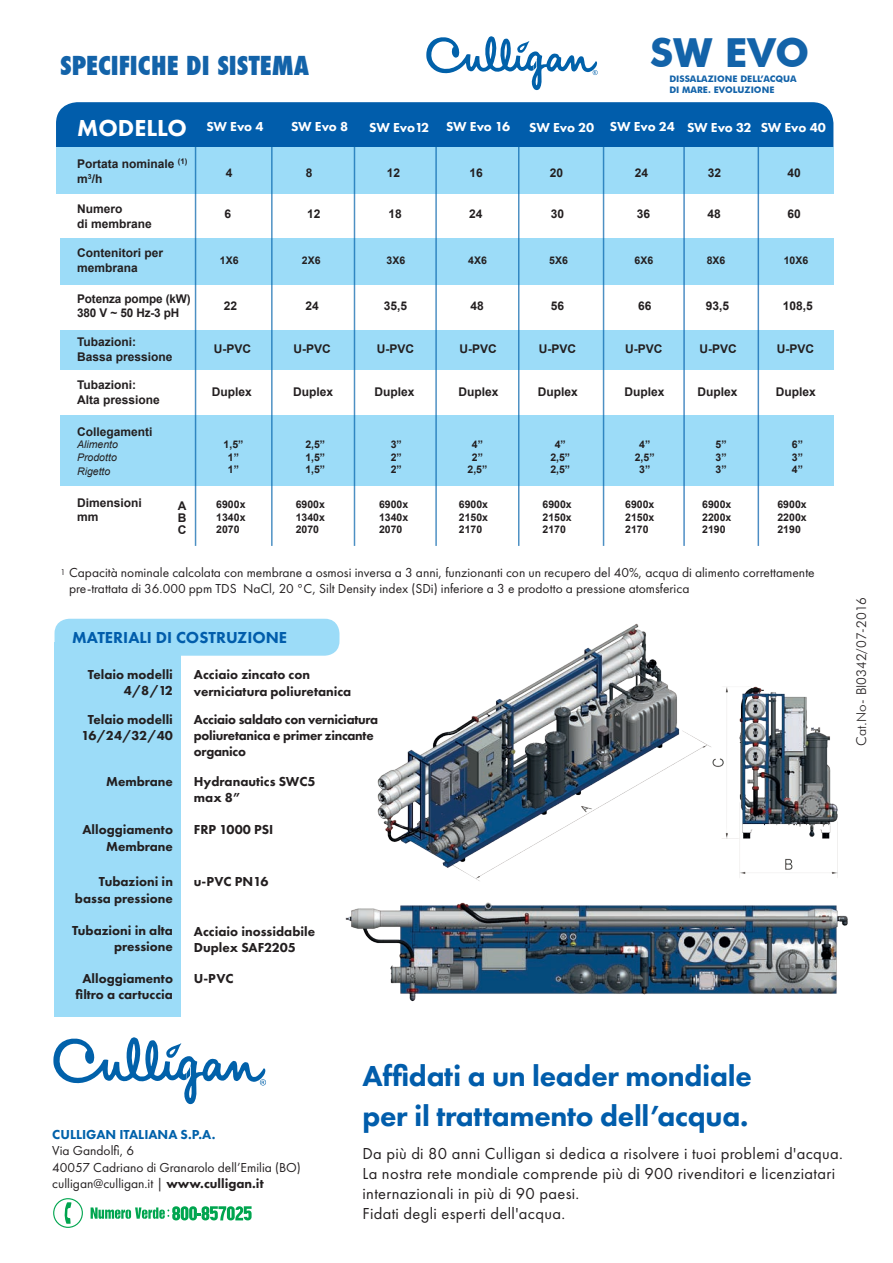
<style>
.page{position:relative;width:893px;height:1263px;background:#fff}
.page>*{position:absolute;margin:0;border:0;box-sizing:border-box;transform-origin:0 0}
.t1{font:700 40.05px "Futura BT";color:#1363a9}
.t2{font:800 30px/40.5px "Futura PT";letter-spacing:-.01em;color:#015dab}
.t3{font:800 condensed 25.5px "Futura";color:#1363a9}
.t4{font:800 24px "Futura PT";color:#fff}
.t5{font:16.5px/19.8px "Futura PT";letter-spacing:.02em;color:#231f20}
.t6{font:800 16.5px "Futura PT";color:#015dab}
.t7{font:13.5px/16.2px "Futura PT";color:#231f20}
.t8{font:800 13.5px/16.2px "Futura PT";color:#231f20;text-align:right}
.t9{font:800 13.5px/16.2px "Futura PT";letter-spacing:-.02em;color:#231f20}
.t10{font:800 13.5px "Futura PT";letter-spacing:-.01em;color:#fff}
.t11{font:800 13.5px "Futura PT";color:#0161aa}
.t12{font:300 13.5px "Futura BT";color:#231f20}
.t13{font:700 12px/14.4px "Arial";color:#231f20}
.t14{font:700 10.5px/12.6px "Arial";color:#231f20;text-align:justify}
.t15{font:italic 10.5px/12.6px "Arial";color:#231f20}
.t16{font:700 9px/10.8px "Futura BT";color:#1363a9}
.t17{font:8.7px "Futura PT";color:#231f20}
.s1{font-weight:800}
</style>
<div class="page">
<div style="left:55px;top:619px;width:284px;height:37px;background:#9cdcf8;border-radius:15px"></div>
<div style="left:56px;top:102px;width:777px;height:72px;background:#015dab;border-radius:21px"></div>
<svg style="left:426px;top:36px;width:172px;height:54px"></svg>
<div style="left:60px;top:330px;width:773px;height:39px;background:#9cdcf8"></div>
<div style="left:56px;top:147px;width:777px;height:47px;background:#9cdcf8"></div>
<div style="left:60px;top:416px;width:773px;height:70px;background:#9cdcf8"></div>
<div style="left:55px;top:642px;width:126px;height:374px;background:#9cdcf8"></div>
<div style="left:60px;top:238px;width:773px;height:47px;background:#9cdcf8"></div>
<hr style="left:195px;top:145px;width:1px;height:401px;background:#0161aa">
<hr style="left:435px;top:145px;width:2px;height:401px;background:#0161aa">
<hr style="left:271px;top:145px;width:2px;height:401px;background:#0161aa">
<hr style="left:518px;top:145px;width:1px;height:401px;background:#0161aa">
<hr style="left:354px;top:145px;width:1px;height:401px;background:#0161aa">
<hr style="left:603px;top:145px;width:1px;height:401px;background:#0161aa">
<hr style="left:683px;top:145px;width:2px;height:401px;background:#015dab">
<hr style="left:758px;top:145px;width:1px;height:401px;background:#015dab">
<img style="left:334px;top:621px;width:514px;height:381px">
<svg style="left:53px;top:1037px;width:213px;height:67px"></svg>
<svg style="left:91px;top:1206px;width:161px;height:14px"></svg>
<div style="left:53px;top:1198px;width:30px;height:30px;border:1px solid #00a54f;border-radius:50%"></div>
<svg style="left:64px;top:1202px;width:7px;height:22px"></svg>
<h3 class="t3" style="left:60px;top:48px;width:251px">SPECIFICHE DI SISTEMA</h3>
<h1 class="t1" style="left:650px;top:29px;width:161px">SW EVO</h1>
<p class="t16" style="left:669px;top:73px;width:129px">DISSALAZIONE DELL’ACQUA<br>DI MARE. EVOLUZIONE</p>
<h3 class="t4" style="left:77px;top:113px;width:188px">MODELLO <sup>SW</sup> <sup>Evo</sup> <sup>4</sup></h3>
<p class="t10" style="left:291px;top:118px;width:59px">SW Evo 8</p>
<p class="t10" style="left:369px;top:118px;width:142px">SW Evo12 SW Evo 16</p>
<p class="t10" style="left:529px;top:119px;width:298px">SW Evo 20 SW Evo 24 SW Evo 32 SW Evo 40</p>
<p class="t13" style="left:77px;top:157px;width:112px">Portata nominale <sup>(1) </sup>m<sup>3</sup>/h</p>
<p class="t13" style="left:226px;top:166px;width:8px">4</p>
<p class="t13" style="left:306px;top:166px;width:8px">8</p>
<p class="t13" style="left:224px;top:207px;width:8px">6</p>
<p class="t13" style="left:387px;top:166px;width:15px">12</p>
<p class="t13" style="left:470px;top:166px;width:15px">16</p>
<p class="t13" style="left:550px;top:166px;width:15px">20</p>
<p class="t13" style="left:635px;top:166px;width:15px">24</p>
<p class="t13" style="left:708px;top:166px;width:15px">32</p>
<p class="t13" style="left:787px;top:166px;width:15px">40</p>
<p class="t13" style="left:77px;top:202px;width:76px">Numero<br>di membrane</p>
<p class="t13" style="left:77px;top:246px;width:88px">Contenitori per membrana</p>
<p class="t13" style="left:77px;top:292px;width:115px">Potenza pompe (kW)<br>380 V ~ 50 Hz-3 pH</p>
<p class="t13" style="left:77px;top:335px;width:97px">Tubazioni:<br>Bassa pressione</p>
<p class="t13" style="left:77px;top:378px;width:84px">Tubazioni:<br>Alta pressione</p>
<p class="t13" style="left:307px;top:207px;width:15px">12</p>
<p class="t13" style="left:388px;top:207px;width:15px">18</p>
<p class="t13" style="left:469px;top:207px;width:15px">24</p>
<p class="t13" style="left:551px;top:207px;width:15px">30</p>
<p class="t13" style="left:637px;top:207px;width:15px">36</p>
<p class="t13" style="left:707px;top:207px;width:15px">48</p>
<p class="t13" style="left:787px;top:207px;width:15px">60</p>
<p class="t14" style="left:220px;top:254px;width:20px">1X6</p>
<p class="t14" style="left:302px;top:254px;width:20px">2X6</p>
<p class="t14" style="left:387px;top:254px;width:20px">3X6</p>
<p class="t14" style="left:468px;top:254px;width:20px">4X6</p>
<p class="t14" style="left:549px;top:254px;width:20px">5X6</p>
<p class="t14" style="left:635px;top:254px;width:20px">6X6</p>
<p class="t14" style="left:707px;top:254px;width:20px">8X6</p>
<p class="t14" style="left:784px;top:254px;width:26px">10X6</p>
<p class="t13" style="left:224px;top:299px;width:15px">22</p>
<p class="t13" style="left:305px;top:299px;width:15px">24</p>
<p class="t13" style="left:384px;top:299px;width:25px">35,5</p>
<p class="t13" style="left:471px;top:299px;width:15px">48</p>
<p class="t13" style="left:551px;top:299px;width:15px">56</p>
<p class="t13" style="left:638px;top:299px;width:15px">66</p>
<p class="t13" style="left:706px;top:299px;width:25px">93,5</p>
<p class="t13" style="left:783px;top:299px;width:32px">108,5</p>
<p class="t13" style="left:214px;top:342px;width:39px">U-PVC</p>
<p class="t13" style="left:293px;top:342px;width:39px">U-PVC</p>
<p class="t13" style="left:377px;top:342px;width:39px">U-PVC</p>
<p class="t13" style="left:459px;top:342px;width:39px">U-PVC</p>
<p class="t13" style="left:539px;top:342px;width:39px">U-PVC</p>
<p class="t13" style="left:625px;top:342px;width:39px">U-PVC</p>
<p class="t13" style="left:700px;top:342px;width:39px">U-PVC</p>
<p class="t13" style="left:777px;top:342px;width:39px">U-PVC</p>
<p class="t13" style="left:212px;top:385px;width:42px">Duplex</p>
<p class="t13" style="left:293px;top:385px;width:42px">Duplex</p>
<p class="t13" style="left:375px;top:385px;width:42px">Duplex</p>
<p class="t13" style="left:458px;top:385px;width:42px">Duplex</p>
<p class="t13" style="left:538px;top:385px;width:42px">Duplex</p>
<p class="t13" style="left:625px;top:385px;width:42px">Duplex</p>
<p class="t13" style="left:697px;top:385px;width:42px">Duplex</p>
<p class="t13" style="left:776px;top:385px;width:42px">Duplex</p>
<p class="t13" style="left:77px;top:424px;width:77px">Collegamenti</p>
<p class="t15" style="left:77px;top:438px;width:42px">Alimento<br>Prodotto</p>
<p class="t15" style="left:77px;top:465px;width:35px">Rigetto</p>
<p class="t13" style="left:77px;top:496px;width:66px">Dimensioni mm</p>
<p class="t13" style="left:178px;top:500px;width:10px;line-height:12px;text-align:justify">A B C</p>
<p class="t14" style="left:224px;top:438px;width:21px;text-align:center">1,5”<br>1”<br>1”</p>
<p class="t14" style="left:305px;top:438px;width:21px">2,5” 1,5” 1,5”</p>
<p class="t14" style="left:391px;top:438px;width:13px">3” 2” 2”</p>
<p class="t14" style="left:468px;top:438px;width:21px;text-align:center">4”<br>2”<br>2,5”</p>
<p class="t14" style="left:550px;top:438px;width:21px;text-align:center">4”<br>2,5”<br>2,5”</p>
<p class="t14" style="left:635px;top:438px;width:21px;text-align:center">4”<br>2,5”<br>3”</p>
<p class="t14" style="left:715px;top:438px;width:13px">5” 3” 3”</p>
<p class="t14" style="left:792px;top:438px;width:13px">6” 3” 4”</p>
<p class="t14" style="left:216px;top:498px;width:31px">6900x 1340x 2070</p>
<p class="t14" style="left:296px;top:498px;width:31px">6900x 1340x 2070</p>
<p class="t14" style="left:379px;top:498px;width:31px">6900x 1340x 2070</p>
<p class="t14" style="left:459px;top:498px;width:31px">6900x 2150x 2170</p>
<p class="t14" style="left:542px;top:498px;width:31px">6900x 2150x 2170</p>
<p class="t14" style="left:625px;top:498px;width:31px">6900x 2150x 2170</p>
<p class="t14" style="left:702px;top:498px;width:31px">6900x 2200x 2190</p>
<p class="t14" style="left:777px;top:498px;width:31px">6900x 2200x 2190</p>
<p class="t7" style="left:69px;top:564px;width:747px">Capacità nominale calcolata con membrane a osmosi inversa a 3 anni, funzionanti con un recupero del 40%, acqua di alimento correttamente pre-trattata di 36.000 ppm TDS NaCl, 20 °C, Silt Density index (SDi) inferiore a 3 e prodotto a pressione atomsferica</p>
<p class="t17" style="left:61px;top:566px;width:6px">1</p>
<h3 class="t6" style="left:72px;top:627px;width:216px">MATERIALI DI COSTRUZIONE</h3>
<p class="t8" style="left:88px;top:666px;width:87px">Telaio modelli<br>4/8/12</p>
<p class="t8" style="left:81px;top:711px;width:93px;text-align:center">Telaio modelli<br>16/24/32/40</p>
<p class="t8" style="left:194px;top:667px;width:159px;text-align:left">Acciaio zincato con verniciatura poliuretanica</p>
<p class="t9" style="left:194px;top:711px;width:186px">Acciaio saldato con verniciatura poliuretanica e primer zincante organico</p>
<p class="t8" style="left:106px;top:773px;width:68px">Membrane</p>
<p class="t8" style="left:82px;top:822px;width:92px">Alloggiamento<br>Membrane</p>
<p class="t8" style="left:75px;top:873px;width:100px">Tubazioni in bassa pressione</p>
<p class="t8" style="left:72px;top:922px;width:102px">Tubazioni in alta pressione</p>
<p class="t8" style="left:76px;top:970px;width:99px;text-align:center">Alloggiamento filtro a cartuccia</p>
<p class="t8" style="left:194px;top:773px;width:123px;text-align:left">Hydranautics SWC5 max 8”</p>
<p class="t8" style="left:194px;top:822px;width:81px">FRP 1000 PSI</p>
<p class="t8" style="left:194px;top:873px;width:76px">u-PVC PN16</p>
<p class="t8" style="left:194px;top:923px;width:123px;text-align:left">Acciaio inossidabile<br>Duplex SAF2205</p>
<p class="t8" style="left:194px;top:970px;width:41px">U-PVC</p>
<p class="t12" style="left:853px;top:746px;width:151px;rotate:-90deg">Cat.No- BI0342/07-2016</p>
<p class="t11" style="left:52px;top:1126px;width:165px">CULLIGAN ITALIANA S.P.A.</p>
<p class="t7" style="left:52px;top:1143px;width:250px">Via Gandolfi, 6<br>40057 Cadriano di Granarolo dell’Emilia (BO) culligan@culligan.it | <span class="s1">www.culligan.it</span></p>
<h2 class="t2" style="left:362px;top:1055px;width:391px">Affidati a un leader mondiale per il trattamento dell’acqua.</h2>
<h3 class="t5" style="left:362px;top:1144px;width:482px">Da più di 80 anni Culligan si dedica a risolvere i tuoi problemi d'acqua.<br>La nostra rete mondiale comprende più di 900 rivenditori e licenziatari internazionali in più di 90 paesi.<br>Fidati degli esperti dell'acqua.</h3>
</div>
